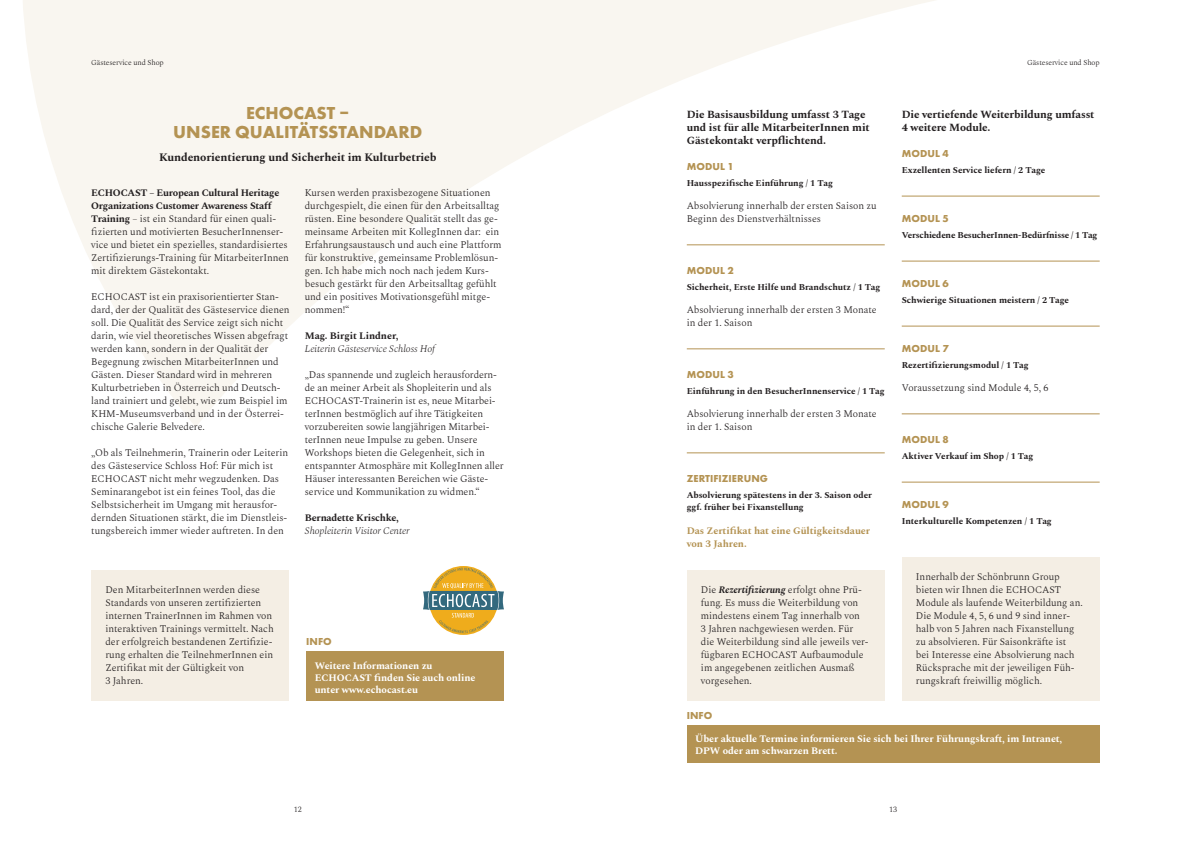
<style>
.page{position:relative;width:1191px;height:842px;background:#fff}
.page>*{position:absolute;margin:0;border:0;box-sizing:border-box;transform-origin:0 0}
.t1{font:700 18px/19.8px "Futura PT";color:#b49353;text-align:center}
.t2{font:700 11.5px "Spectral";letter-spacing:-.01em;color:#231f20}
.t3{font:700 11px/13.2px "Spectral";letter-spacing:-.01em;color:#231f20}
.t4{font:700 10.5px "Futura PT";letter-spacing:.005em;color:#b49353}
.t5{font:300 10px/13px "Spectral";letter-spacing:-.005em;color:#231f20}
.t6{font:700 10px/12px "Spectral";letter-spacing:-.01em;color:#fff}
.t7{font:italic 300 10px "Spectral";letter-spacing:-.005em;color:#231f20}
.t8{font:700 10px/13px "Spectral";letter-spacing:-.005em;color:#b49353}
.t9{font:700 10px "Spectral";letter-spacing:-.02em;color:#231f20}
.t10{font:700 9px/12px "Spectral";letter-spacing:-.005em;color:#231f20}
.t11{font:300 8px "Spectral";color:#231f20}
.t12{font:300 7.5px "Spectral";letter-spacing:-.01em;color:#231f20}
.s1{font-weight:700}
.s2{font-weight:700;font-style:italic}
</style>
<div class="page">
<svg style="left:23px;top:0;width:1077px;height:427px"></svg>
<div style="left:91px;top:571px;width:198px;height:130px;background:#f4eee4"></div>
<div style="left:306px;top:651px;width:198px;height:50px;background:#b49353"></div>
<div style="left:687px;top:725px;width:412px;height:38px;background:#b49353"></div>
<hr style="left:687px;top:245px;width:197px;height:1px;background:#b49353">
<hr style="left:687px;top:349px;width:197px;height:1px;background:#b49353">
<hr style="left:687px;top:453px;width:197px;height:1px;background:#b49353">
<div style="left:687px;top:571px;width:197px;height:130px;background:#f4eee4"></div>
<hr style="left:901px;top:196px;width:198px;height:1px;background:#b49353">
<hr style="left:901px;top:261px;width:198px;height:1px;background:#b49353">
<hr style="left:901px;top:326px;width:198px;height:1px;background:#b49353">
<hr style="left:901px;top:414px;width:198px;height:1px;background:#b49353">
<hr style="left:901px;top:482px;width:198px;height:1px;background:#b49353">
<div style="left:901px;top:558px;width:198px;height:143px;background:#f4eee4"></div>
<svg style="left:423px;top:568px;width:81px;height:65px"></svg>
<p class="t12" style="left:91px;top:58px;width:74px">Gästeservice und Shop</p>
<p class="t12" style="left:1027px;top:58px;width:74px">Gästeservice und Shop</p>
<h1 class="t1" style="left:173px;top:102px;width:250px">ECHOCAST –<br>UNSER QUALITÄTSSTANDARD</h1>
<p class="t2" style="left:159px;top:149px;width:279px">Kundenorientierung und Sicherheit im Kulturbetrieb</p>
<p class="t5" style="left:91px;top:185px;width:199px"><span class="s1">ECHOCAST – European Cultural Heritage Organizations Customer Awareness Staff Training</span> – ist ein Standard für einen quali&shy;fizierten und motivierten BesucherInnenser&shy;vice und bietet ein spezielles, standardisiertes Zertifizierungs-Training für MitarbeiterInnen mit direktem Gästekontakt.</p>
<p class="t5" style="left:91px;top:289px;width:200px">ECHOCAST ist ein praxisorientierter Stan&shy;dard, der der Qualität des Gästeservice dienen soll. Die Qualität des Service zeigt sich nicht darin, wie viel theoretisches Wissen abgefragt werden kann, sondern in der Qualität der Begegnung zwischen MitarbeiterInnen und Gästen. Dieser Standard wird in mehreren Kulturbetrieben in Österreich und Deutsch&shy;land trainiert und gelebt, wie zum Beispiel im KHM-Museumsverband und in der Österrei&shy;chische Galerie Belvedere.</p>
<p class="t5" style="left:91px;top:445px;width:198px">„Ob als Teilnehmerin, Trainerin oder Leiterin des Gästeservice Schloss Hof: Für mich ist ECHOCAST nicht mehr wegzudenken. Das Seminarangebot ist ein feines Tool, das die Selbstsicherheit im Umgang mit herausfor&shy;dernden Situationen stärkt, die im Dienstleis&shy;tungsbereich immer wieder auftreten. In den</p>
<p class="t3" style="left:687px;top:107px;width:185px">Die Basisausbildung umfasst 3 Tage und ist für alle MitarbeiterInnen mit<br>Gästekontakt verpflichtend.</p>
<p class="t4" style="left:687px;top:160px;width:48px">MODUL 1</p>
<p class="t10" style="left:687px;top:177px;width:148px">Hausspezifische Einführung / 1 Tag</p>
<p class="t5" style="left:687px;top:198px;width:191px">Absolvierung innerhalb der ersten Saison zu<br>Beginn des Dienstverhältnisses</p>
<p class="t3" style="left:901px;top:107px;width:194px">Die vertiefende Weiterbildung umfasst<br>4 weitere Module.</p>
<p class="t4" style="left:901px;top:147px;width:48px">MODUL 4</p>
<p class="t10" style="left:901px;top:164px;width:145px">Exzellenten Service liefern / 2 Tage</p>
<p class="t4" style="left:901px;top:212px;width:48px">MODUL 5</p>
<p class="t10" style="left:901px;top:229px;width:197px">Verschiedene BesucherInnen-Bedürfnisse / 1 Tag</p>
<p class="t4" style="left:901px;top:277px;width:48px">MODUL 6</p>
<p class="t10" style="left:901px;top:294px;width:169px">Schwierige Situationen meistern / 2 Tage</p>
<p class="t4" style="left:901px;top:342px;width:48px">MODUL 7</p>
<p class="t10" style="left:901px;top:359px;width:128px">Rezertifizierungsmodul / 1 Tag</p>
<p class="t5" style="left:901px;top:380px;width:148px">Voraussetzung sind Module 4, 5, 6</p>
<p class="t5" style="left:305px;top:185px;width:198px">Kursen werden praxisbezogene Situationen durchgespielt, die einen für den Arbeitsalltag rüsten. Eine besondere Qualität stellt das ge&shy;meinsame Arbeiten mit KollegInnen dar: ein Erfahrungsaustausch und auch eine Plattform für konstruktive, gemeinsame Problemlösun&shy;gen. Ich habe mich noch nach jedem Kurs&shy;besuch gestärkt für den Arbeitsalltag gefühlt und ein positives Motivationsgefühl mitge&shy;nommen!“</p>
<p class="t9" style="left:305px;top:328px;width:95px">Mag. Birgit Lindner,</p>
<p class="t7" style="left:305px;top:341px;width:132px">Leiterin Gästeservice Schloss Hof</p>
<p class="t5" style="left:305px;top:367px;width:200px">„Das spannende und zugleich herausfordern&shy;de an meiner Arbeit als Shopleiterin und als ECHOCAST-Trainerin ist es, neue Mitarbei&shy;terInnen bestmöglich auf ihre Tätigkeiten vorzubereiten sowie langjährigen Mitarbei&shy;terInnen neue Impulse zu geben. Unsere Workshops bieten die Gelegenheit, sich in entspannter Atmosphäre mit KollegInnen aller Häuser interessanten Bereichen wie Gäste&shy;service und Kommunikation zu widmen.“</p>
<p class="t9" style="left:305px;top:510px;width:95px">Bernadette Krischke,</p>
<p class="t7" style="left:305px;top:523px;width:106px">Shopleiterin Visitor Center</p>
<p class="t4" style="left:687px;top:264px;width:48px">MODUL 2</p>
<p class="t10" style="left:687px;top:281px;width:195px">Sicherheit, Erste Hilfe und Brandschutz / 1 Tag</p>
<p class="t5" style="left:687px;top:302px;width:191px">Absolvierung innerhalb der ersten 3 Monate in der 1. Saison</p>
<p class="t4" style="left:687px;top:368px;width:48px">MODUL 3</p>
<p class="t10" style="left:687px;top:385px;width:199px">Einführung in den BesucherInnenservice / 1 Tag</p>
<p class="t5" style="left:687px;top:406px;width:191px">Absolvierung innerhalb der ersten 3 Monate in der 1. Saison</p>
<p class="t4" style="left:901px;top:433px;width:48px">MODUL 8</p>
<p class="t10" style="left:901px;top:450px;width:133px">Aktiver Verkauf im Shop / 1 Tag</p>
<p class="t4" style="left:901px;top:498px;width:48px">MODUL 9</p>
<p class="t10" style="left:901px;top:515px;width:151px">Interkulturelle Kompetenzen / 1 Tag</p>
<p class="t4" style="left:687px;top:472px;width:83px">ZERTIFIZIERUNG</p>
<p class="t10" style="left:687px;top:489px;width:187px">Absolvierung spätestens in der 3. Saison oder ggf. früher bei Fixanstellung</p>
<p class="t8" style="left:687px;top:523px;width:185px">Das Zertifikat hat eine Gültigkeitsdauer von 3 Jahren.</p>
<p class="t5" style="left:701px;top:582px;width:169px">Die <span class="s2">Rezertifizierung</span> erfolgt ohne Prü&shy;fung. Es muss die Weiterbildung von mindestens einem Tag innerhalb von<br>3 Jahren nachgewiesen werden. Für die Weiterbildung sind alle jeweils ver&shy;fügbaren ECHOCAST Aufbaumodule im angegebenen zeitlichen Ausmaß vorgesehen.</p>
<p class="t5" style="left:916px;top:569px;width:168px">Innerhalb der Schönbrunn Group bieten wir Ihnen die ECHOCAST Module als laufende Weiterbildung an.<br>Die Module 4, 5, 6 und 9 sind inner&shy;halb von 5 Jahren nach Fixanstellung zu absolvieren. Für Saisonkräfte ist<br>bei Interesse eine Absolvierung nach Rücksprache mit der jeweiligen Füh&shy;rungskraft freiwillig möglich.</p>
<p class="t5" style="left:105px;top:582px;width:170px">Den MitarbeiterInnen werden diese Standards von unseren zertifizierten internen TrainerInnen im Rahmen von interaktiven Trainings vermittelt. Nach der erfolgreich bestandenen Zertifizie&shy;rung erhalten die TeilnehmerInnen ein Zertifikat mit der Gültigkeit von<br>3 Jahren.</p>
<p class="t4" style="left:306px;top:635px;width:27px">INFO</p>
<p class="t6" style="left:315px;top:658px;width:162px">Weitere Informationen zu<br>ECHOCAST finden Sie auch online unter www.echocast.eu</p>
<p class="t4" style="left:687px;top:709px;width:27px">INFO</p>
<p class="t6" style="left:695px;top:732px;width:368px">Über aktuelle Termine informieren Sie sich bei Ihrer Führungskraft, im Intranet,<br>DPW oder am schwarzen Brett.</p>
<p class="t11" style="left:294px;top:803px;width:9px">12</p>
<p class="t11" style="left:889px;top:803px;width:9px">13</p>
</div>
